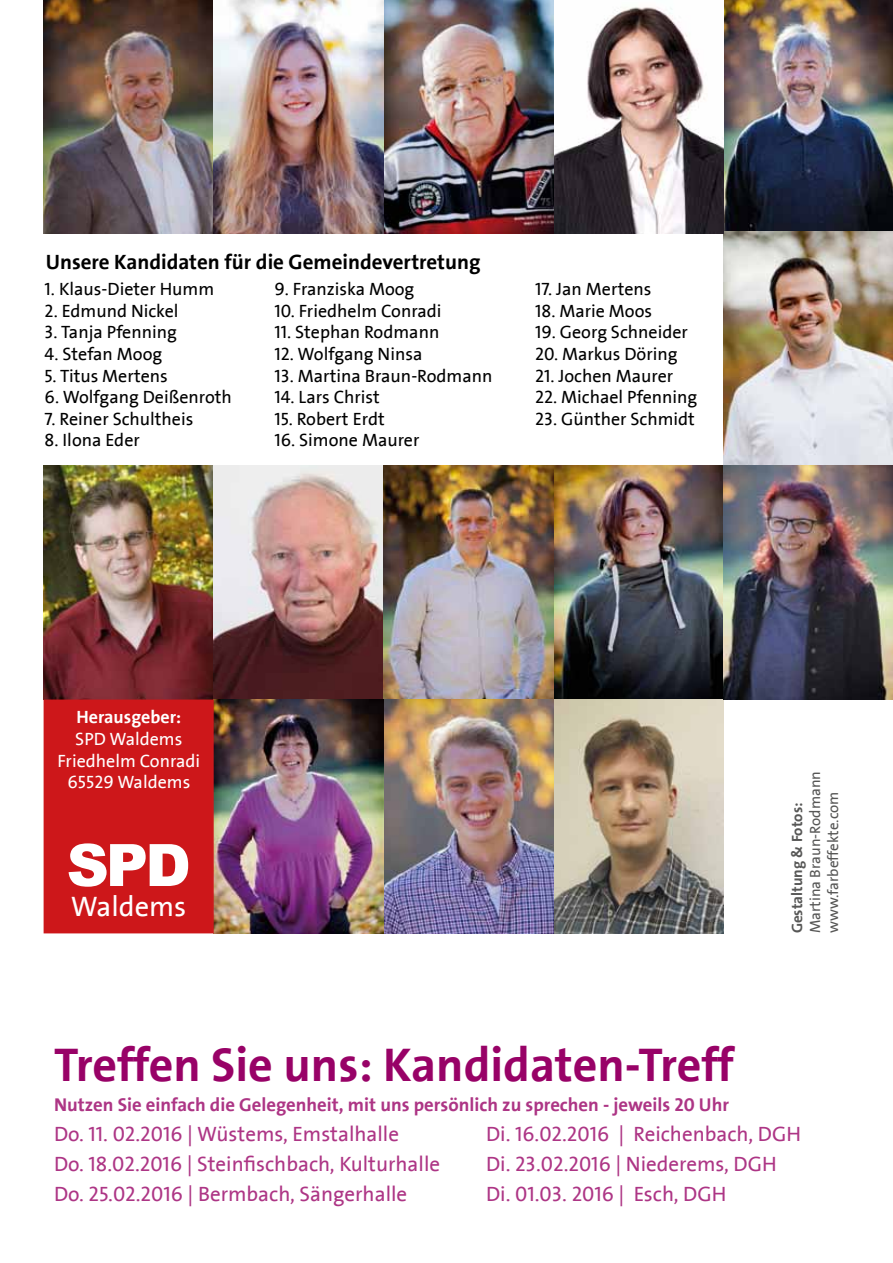
<style>
.page{position:relative;width:893px;height:1263px;background:#fff}
.page>*{position:absolute;margin:0;border:0;box-sizing:border-box;transform-origin:0 0}
.t1{font:900 58.5px "Arial";color:#fff}
.t2{font:700 48px "SPD2002 The Sans";letter-spacing:-.015em;color:#980267}
.t3{font:28.5px "SPD2002 The Sans";color:#fff}
.t4{font:21px "SPD2002 The Sans";color:#ad3585}
.t5{font:700 21px "SPD2002 The Sans";color:#000}
.t6{font:700 18.75px "SPD2002 The Sans";color:#ad3585}
.t7{font:18px "SPD2002 The Sans";color:#000}
.t8{font:18px/21.6px "SPD2002 The Sans";color:#fff;text-align:center}
.t9{font:700 18px "SPD2002 The Sans";letter-spacing:-.005em;color:#fff}
.t10{font:15px/18px "SPD2002 The Sans";color:#575756}
.t11{font:700 15px "SPD2002 The Sans";color:#575756}
</style>
<div class="page">
<img style="left:554px;top:466px;width:170px;height:233px">
<img style="left:44px;top:0;width:849px;height:234px">
<img style="left:724px;top:232px;width:169px;height:467px">
<img style="left:44px;top:466px;width:510px;height:233px">
<img style="left:554px;top:699px;width:170px;height:234px">
<svg style="left:554px;top:0;width:170px;height:234px"></svg>
<img style="left:214px;top:699px;width:340px;height:234px">
<div style="left:44px;top:699px;width:170px;height:234px;background:#cd171a;border:2px solid #cd171a"></div>
<p class="t5" style="left:46px;top:251px;width:436px">Unsere Kandidaten für die Gemeindevertretung</p>
<p class="t7" style="left:45px;top:280px;width:171px">1. Klaus-Dieter Humm</p>
<p class="t7" style="left:45px;top:301px;width:135px">2. Edmund Nickel</p>
<p class="t7" style="left:45px;top:323px;width:134px">3. Tanja Pfenning</p>
<p class="t7" style="left:45px;top:345px;width:119px">4. Stefan Moog</p>
<p class="t7" style="left:45px;top:366px;width:125px">5. Titus Mertens</p>
<p class="t7" style="left:45px;top:388px;width:189px">6. Wolfgang Deißenroth</p>
<p class="t7" style="left:45px;top:409px;width:150px">7. Reiner Schultheis</p>
<p class="t7" style="left:45px;top:431px;width:97px">8. Ilona Eder</p>
<p class="t7" style="left:274px;top:280px;width:141px">9. Franziska Moog</p>
<p class="t7" style="left:274px;top:301px;width:169px">10. Friedhelm Conradi</p>
<p class="t7" style="left:274px;top:323px;width:166px">11. Stephan Rodmann</p>
<p class="t7" style="left:274px;top:345px;width:149px">12. Wolfgang Ninsa</p>
<p class="t7" style="left:274px;top:366px;width:220px">13. Martina Braun-Rodmann</p>
<p class="t7" style="left:274px;top:388px;width:107px">14. Lars Christ</p>
<p class="t7" style="left:274px;top:409px;width:112px">15. Robert Erdt</p>
<p class="t7" style="left:274px;top:431px;width:146px">16. Simone Maurer</p>
<p class="t7" style="left:535px;top:280px;width:118px">17. Jan Mertens</p>
<p class="t7" style="left:535px;top:301px;width:119px">18. Marie Moos</p>
<p class="t7" style="left:535px;top:323px;width:154px">19. Georg Schneider</p>
<p class="t7" style="left:535px;top:345px;width:144px">20. Markus Döring</p>
<p class="t7" style="left:535px;top:366px;width:140px">21. Jochen Maurer</p>
<p class="t7" style="left:535px;top:388px;width:164px">22. Michael Pfenning</p>
<p class="t7" style="left:535px;top:409px;width:161px">23. Günther Schmidt</p>
<p class="t9" style="left:76px;top:708px;width:106px">Herausgeber:</p>
<p class="t8" style="left:57px;top:729px;width:144px">SPD Waldems<br>Friedhelm Conradi<br>65529 Waldems</p>
<h1 class="t1" style="left:67px;top:823px;width:126px">SPD</h1>
<h3 class="t3" style="left:71px;top:892px;width:117px">Waldems</h3>
<p class="t10" style="left:806px;top:933px;width:164px;rotate:-90deg">Martina Braun-Rodmann www.farbeffekte.com</p>
<p class="t11" style="left:789px;top:933px;width:132px;rotate:-90deg">Gestaltung &amp; Fotos:</p>
<h2 class="t2" style="left:54px;top:1040px;width:682px">Treffen Sie uns: Kandidaten-Treff</h2>
<p class="t6" style="left:54px;top:1095px;width:677px">Nutzen Sie einfach die Gelegenheit, mit uns persönlich zu sprechen - jeweils 20 Uhr</p>
<p class="t4" style="left:54px;top:1123px;width:347px">Do. 11. 02.2016 | Wüstems, Emstalhalle</p>
<p class="t4" style="left:486px;top:1123px;width:316px">Di. 16.02.2016 | Reichenbach, DGH</p>
<p class="t4" style="left:54px;top:1153px;width:388px">Do. 18.02.2016 | Steinfischbach, Kulturhalle</p>
<p class="t4" style="left:486px;top:1153px;width:292px">Di. 23.02.2016 | Niederems, DGH</p>
<p class="t4" style="left:54px;top:1183px;width:355px">Do. 25.02.2016 | Bermbach, Sängerhalle</p>
<p class="t4" style="left:486px;top:1183px;width:242px">Di. 01.03. 2016 | Esch, DGH</p>
</div>
